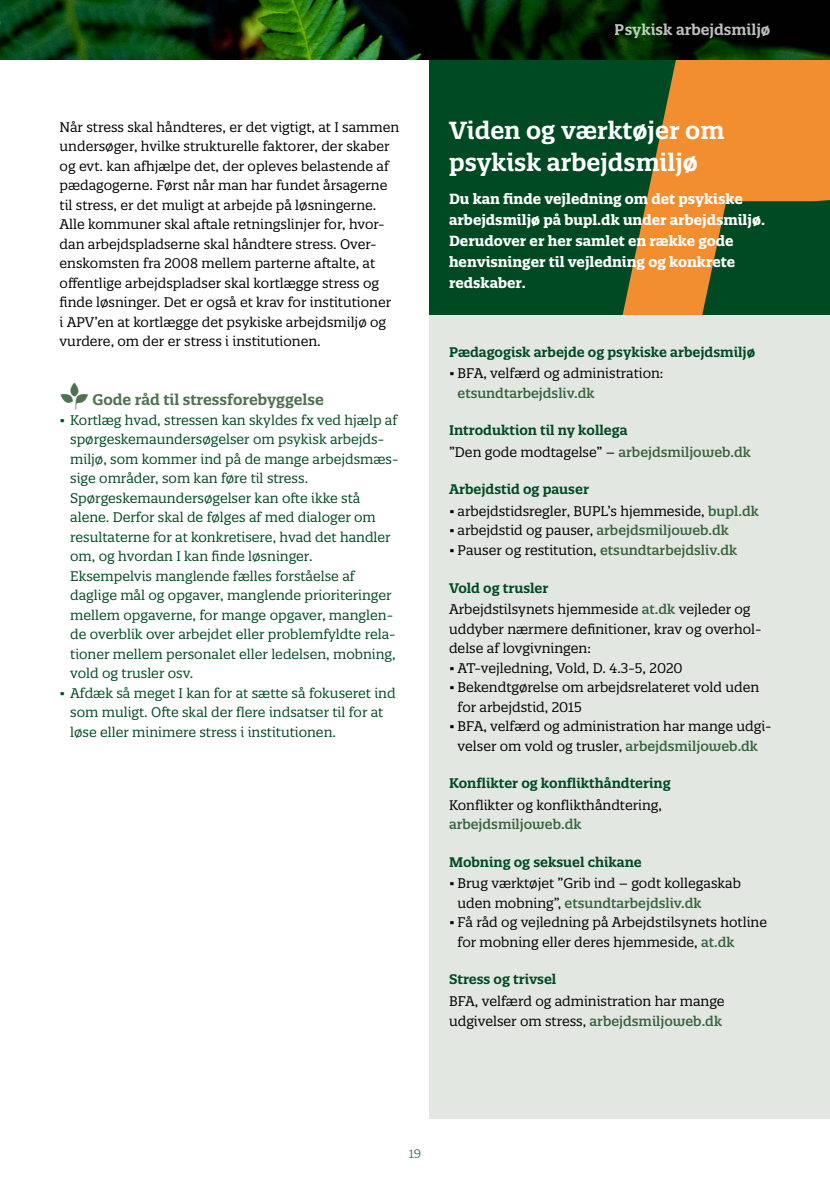
<style>
.page{position:relative;width:830px;height:1191px;background:#fff}
.page>*{position:absolute;margin:0;border:0;box-sizing:border-box;transform-origin:0 0}
.t1{font:40.5px "Leafs";color:#4e724f}
.t2{font:600 24px/31.5px "Quatro Slab";color:#fff}
.t3{font:600 15px "Quatro Slab";color:#4e724f}
.t4{font:600 15px "Quatro Slab";color:#fff}
.t5{font:700 14.25px/21px "Quatro Slab";color:#fff}
.t6{font:13.5px/19.5px "Quatro Slab";color:#000}
.t7{font:13.5px/19.5px "Quatro Slab";color:#004a23}
.t8{font:600 13.5px/21.6px "Quatro Slab";color:#004a23}
.t9{font:500 13.5px "Quatro Slab";color:#36633d}
.t10{font:12px "Quatro Slab";color:#4e724f}
.s1{font-weight:400;color:#000}
.s2{font-weight:500;color:#36633d}
.s3{font-weight:600;color:#004a23}
</style>
<div class="page">
<div style="left:429px;top:254px;width:400px;height:864px;background:#e3e7e1"></div>
<div style="left:429px;top:50px;width:400px;height:265px;background:#004a23"></div>
<svg style="left:622px;top:60px;width:207px;height:255px;fill:#f28d30"></svg>
<img style="left:0;top:0;width:829px;height:60px">
<p class="t6" style="left:60px;top:117px;width:341px">Når stress skal håndteres, er det vigtigt, at I sammen undersøger, hvilke strukturelle faktorer, der skaber og evt. kan afhjælpe det, der opleves belastende af pædagogerne. Først når man har fundet årsagerne til stress, er det muligt at arbejde på løsningerne.<br>Alle kommuner skal aftale retningslinjer for, hvor&shy;dan arbejdspladserne skal håndtere stress. Over&shy;enskomsten fra 2008 mellem parterne aftalte, at offentlige arbejdspladser skal kortlægge stress og finde løsninger. Det er også et krav for institutioner<br>i APV’en at kortlægge det psykiske arbejdsmiljø og vurdere, om der er stress i institutionen.</p>
<h1 class="t1" style="left:60px;top:376px;width:42px">W</h1>
<p class="t3" style="left:92px;top:390px;width:233px">Gode råd til stressforebyggelse</p>
<p class="t7" style="left:70px;top:410px;width:330px;text-indent:-11px">• Kortlæg hvad, stressen kan skyldes fx ved hjælp af spørgeskemaundersøgelser om psykisk arbejds&shy;miljø, som kommer ind på de mange arbejdsmæs&shy;sige områder, som kan føre til stress.<br>Spørgeskemaundersøgelser kan ofte ikke stå alene. Derfor skal de følges af med dialoger om resultaterne for at konkretisere, hvad det handler om, og hvordan I kan finde løsninger.<br>Eksempelvis manglende fælles forståelse af daglige mål og opgaver, manglende prioriteringer mellem opgaverne, for mange opgaver, manglen&shy;de overblik over arbejdet eller problemfyldte rela&shy;tioner mellem personalet eller ledelsen, mobning, vold og trusler osv.</p>
<p class="t7" style="left:70px;top:683px;width:327px;text-indent:-11px">• Afdæk så meget I kan for at sætte så fokuseret ind som muligt. Ofte skal der flere indsatser til for at løse eller minimere stress i institutionen.</p>
<p class="t4" style="left:614px;top:20px;width:157px">Psykisk arbejdsmiljø</p>
<h2 class="t2" style="left:449px;top:115px;width:277px">Viden og værktøjer om psykisk arbejdsmiljø</h2>
<p class="t5" style="left:449px;top:188px;width:317px">Du kan finde vejledning om det psykiske arbejdsmiljø på bupl.dk under arbejdsmiljø.<br>Derudover er her samlet en række gode henvisninger til vejledning og konkrete redskaber.</p>
<p class="t8" style="left:449px;top:341px;width:307px">Pædagogisk arbejde og psykiske arbejdsmiljø</p>
<p class="t6" style="left:449px;top:363px;width:216px">• BFA, velfærd og administration:</p>
<p class="t9" style="left:457px;top:384px;width:138px">etsundtarbejdsliv.dk</p>
<p class="t8" style="left:449px;top:419px;width:303px">Introduktion til ny kollega<br><span class="s1">”Den gode modtagelse” –</span> <span class="s2">arbejdsmiljoweb.dk</span></p>
<p class="t8" style="left:449px;top:478px;width:141px">Arbejdstid og pauser</p>
<p class="t6" style="left:449px;top:501px;width:311px">• arbejdstidsregler, BUPL’s hjemmeside, <span class="s2">bupl.dk</span></p>
<p class="t6" style="left:449px;top:521px;width:281px">• arbejdstid og pauser, <span class="s2">arbejdsmiljoweb.dk</span></p>
<p class="t6" style="left:449px;top:540px;width:289px">• Pauser og restitution, <span class="s2">etsundtarbejdsliv.dk</span></p>
<p class="t6" style="left:449px;top:577px;width:303px;line-height:21.6px"><span class="s3">Vold og trusler<br></span>Arbejdstilsynets hjemmeside <span class="s2">at.dk</span> vejleder og</p>
<p class="t6" style="left:449px;top:619px;width:314px">uddyber nærmere definitioner, krav og overhol&shy;delse af lovgivningen:</p>
<p class="t6" style="left:449px;top:658px;width:235px">• AT-vejledning, Vold, D. 4.3-5, 2020</p>
<p class="t6" style="left:457px;top:677px;width:303px;text-indent:-9px">• Bekendtgørelse om arbejdsrelateret vold uden for arbejdstid, 2015</p>
<p class="t6" style="left:449px;top:716px;width:324px;text-align:center">• BFA, velfærd og administration har mange udgi&shy;velser om vold og trusler, <span class="s2">arbejdsmiljoweb.dk</span></p>
<p class="t8" style="left:449px;top:772px;width:223px">Konflikter og konflikthåndtering</p>
<p class="t6" style="left:449px;top:795px;width:214px">Konflikter og konflikthåndtering,</p>
<p class="t9" style="left:449px;top:816px;width:134px">arbejdsmiljoweb.dk</p>
<p class="t8" style="left:449px;top:851px;width:194px">Mobning og seksuel chikane</p>
<p class="t6" style="left:457px;top:873px;width:285px;text-indent:-9px">• Brug værktøjet ”Grib ind – godt kollegaskab uden mobning”, <span class="s2">etsundtarbejdsliv.dk</span></p>
<p class="t6" style="left:457px;top:912px;width:311px;text-indent:-9px">• Få råd og vejledning på Arbejdstilsynets hotline for mobning eller deres hjemmeside, <span class="s2">at.dk</span></p>
<p class="t8" style="left:449px;top:968px;width:109px">Stress og trivsel</p>
<p class="t6" style="left:449px;top:991px;width:277px">BFA, velfærd og administration har mange udgivelser om stress, <span class="s2">arbejdsmiljoweb.dk</span></p>
<p class="t10" style="left:408px;top:1145px;width:14px">19</p>
</div>
